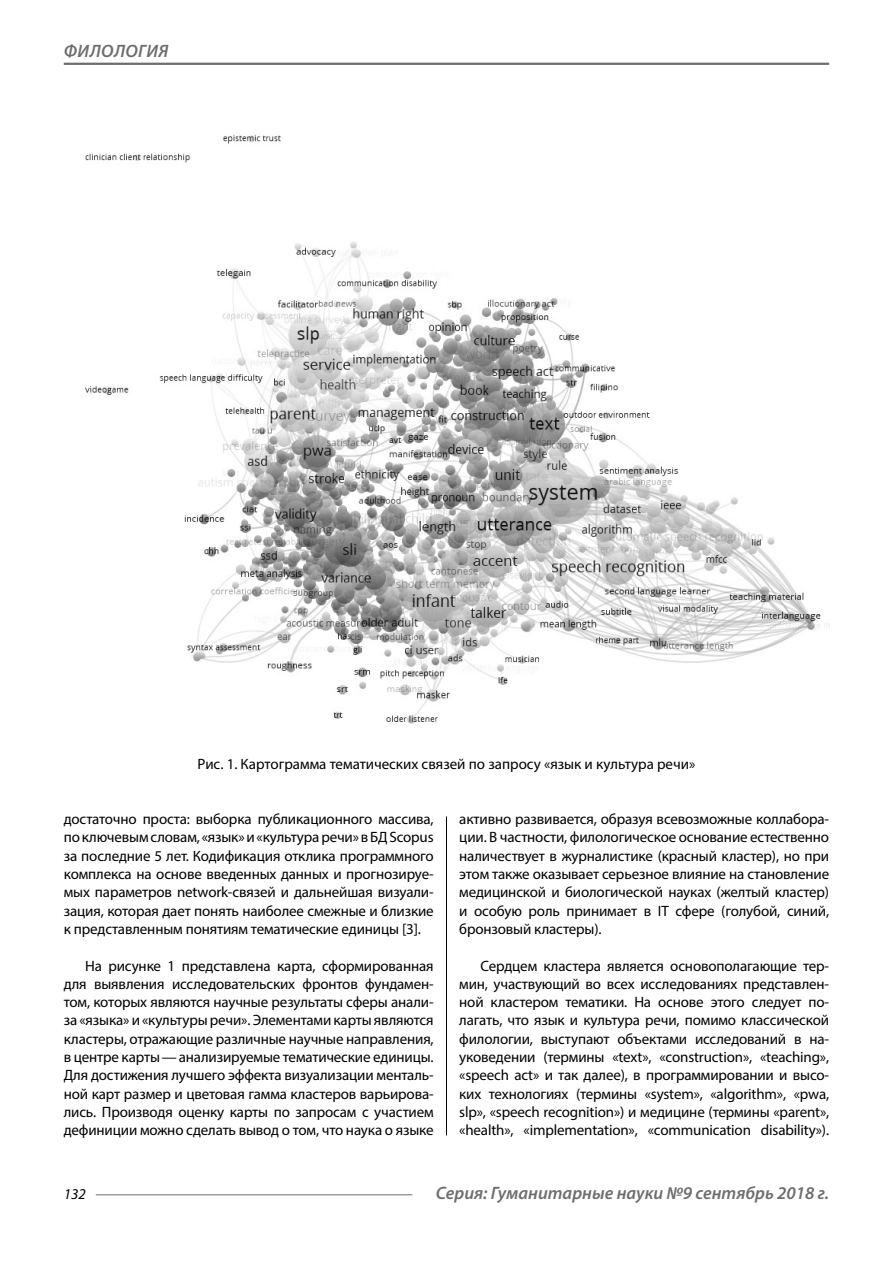
<style>
.page{position:relative;width:893px;height:1263px;background:#fff}
.page>*{position:absolute;margin:0;border:0;box-sizing:border-box;transform-origin:0 0}
.t1{font:italic 600 18px "Myriad Pro";color:#6e6e6e}
.Normal{font:15px/18.3px "Myriad Pro";letter-spacing:-.01em;color:#000;text-align:justify}
.podpis{font:15px "Myriad Pro";color:#000}
.t2{font:italic 15px "Myriad Pro";color:#000}
</style>
<div class="page">
<hr style="left:64px;top:63px;width:765px;height:2px;background:#6e6e6e">
<hr style="left:96px;top:1194px;width:316px;height:1px;background:#6e6e6e">
<img style="left:85px;top:134px;width:744px;height:590px">
<hr style="left:446px;top:816px;width:1px;height:319px;background:#000">
<p class="t1" style="left:64px;top:39px;width:106px">ФИЛОЛОГИЯ</p>
<p class="podpis" style="left:198px;top:755px;width:499px">Рис. 1. Картограмма тематических связей по запросу «язык и культура речи»</p>
<p class="Normal" style="left:64px;top:809px;width:371px">достаточно проста: выборка публикационного массива, по ключевым словам, «язык» и «культура речи» в БД Scopus за последние 5 лет. Кодификация отклика программного комплекса на основе введенных данных и прогнозируе&shy;мых параметров network-связей и дальнейшая визуали&shy;зация, которая дает понять наиболее смежные и близкие к представленным понятиям тематические единицы [3].</p>
<p class="Normal" style="left:64px;top:956px;width:371px;text-indent:21px">На рисунке 1 представлена карта, сформированная для выявления исследовательских фронтов фундамен&shy;том, которых являются научные результаты сферы анали&shy;за «языка» и «культуры речи». Элементами карты являются кластеры, отражающие различные научные направления, в центре карты—анализируемые тематические единицы.<br>Для достижения лучшего эффекта визуализации менталь&shy;ной карт размер и цветовая гамма кластеров варьирова&shy;лись. Производя оценку карты по запросам с участием дефиниции можно сделать вывод о том, что наука о языке</p>
<p class="Normal" style="left:459px;top:809px;width:371px">активно развивается, образуя всевозможные коллабора&shy;ции. В частности, филологическое основание естественно наличествует в журналистике (красный кластер), но при этом также оказывает серьезное влияние на становление медицинской и биологической науках (желтый кластер) и особую роль принимает в IT сфере (голубой, синий, бронзовый кластеры).</p>
<p class="Normal" style="left:459px;top:956px;width:371px;text-indent:21px">Сердцем кластера является основополагающие тер&shy;мин, участвующий во всех исследованиях представлен&shy;ной кластером тематики. На основе этого следует по&shy;лагать, что язык и культура речи, помимо классической филологии, выступают объектами исследований в на&shy;уковедении (термины «text», «construction», «teaching», «speech act» и так далее), в программировании и высо&shy;ких технологиях (термины «system», «algorithm», «pwa, slp», «speech recognition») и медицине (термины «parent», «health», «implementation», «communication disability»).</p>
<p class="t2" style="left:64px;top:1185px;width:24px">132</p>
<p class="t1" style="left:436px;top:1182px;width:395px">Серия: Гуманитарные науки №9 сентябрь 2018 г.</p>
</div>
